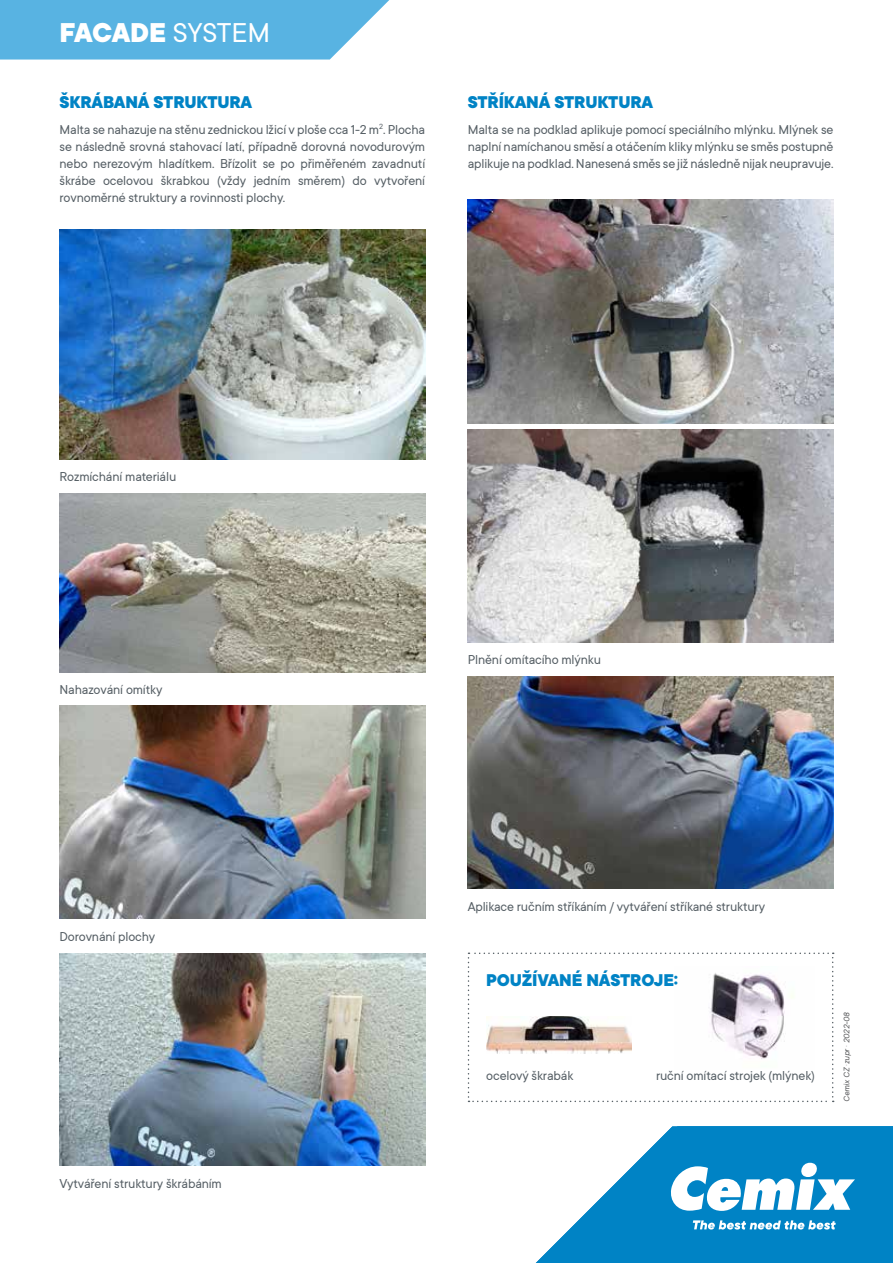
<style>
.page{position:relative;width:893px;height:1263px;background:#fff}
.page>*{position:absolute;margin:0;border:0;box-sizing:border-box;transform-origin:0 0}
.t1{font:800 30px "TT Commons";letter-spacing:-.015em;color:#fff}
.t2{font:800 18.75px "TT Commons";letter-spacing:-.01em;color:#0083c5}
.t3{font:14.25px/17.1px "TT Commons";letter-spacing:-.01em;color:#576066;text-align:justify}
.t4{font:italic 9px "TT Commons";color:#58595b}
.s1{font-weight:400}
.s2{font-weight:300;font-style:normal}
</style>
<div class="page">
<img style="left:468px;top:200px;width:365px;height:223px">
<img style="left:468px;top:429px;width:365px;height:213px">
<img style="left:468px;top:676px;width:365px;height:213px">
<img style="left:60px;top:706px;width:365px;height:212px">
<img style="left:60px;top:953px;width:365px;height:213px">
<img style="left:60px;top:493px;width:365px;height:179px">
<img style="left:60px;top:230px;width:365px;height:229px">
<svg style="left:0;top:0;width:389px;height:60px;background:#65b9e4"></svg>
<svg style="left:468px;top:952px;width:366px;height:150px"></svg>
<div style="left:855px;top:1126px;width:38px;height:137px;background:#0083c5"></div>
<svg style="left:536px;top:1126px;width:319px;height:137px"></svg>
<h1 class="t1" style="left:60px;top:12px;width:212px">FACADE <span class="s1">SYSTEM</span></h1>
<h2 class="t2" style="left:60px;top:90px;width:194px">ŠKRÁBANÁ STRUKTURA</h2>
<p class="t3" style="left:60px;top:120px;width:367px">Malta se nahazuje na stěnu zednickou lžicí v ploše cca 1-2 m<sup>2</sup>. Plocha se následně srovná stahovací latí, případně dorovná novodurovým nebo nerezovým hladítkem. Břízolit se po přiměřeném zavadnutí škrábe ocelovou škrabkou (vždy jedním směrem) do vytvoření rovnoměrné struktury a rovinnosti plochy.</p>
<h2 class="t2" style="left:468px;top:90px;width:187px">STŘÍKANÁ STRUKTURA</h2>
<p class="t3" style="left:468px;top:120px;width:367px">Malta se na podklad aplikuje pomocí speciálního mlýnku. Mlýnek se naplní namíchanou směsí a otáčením kliky mlýnku se směs postupně aplikuje na podklad. Nanesená směs se již následně nijak neupravuje.</p>
<p class="t3" style="left:60px;top:468px;width:118px">Rozmíchání materiálu</p>
<p class="t3" style="left:60px;top:680px;width:104px">Nahazování omítky</p>
<p class="t3" style="left:60px;top:927px;width:97px">Dorovnání plochy</p>
<p class="t3" style="left:60px;top:1174px;width:164px">Vytváření struktury škrábáním</p>
<p class="t3" style="left:468px;top:650px;width:135px">Plnění omítacího mlýnku</p>
<p class="t3" style="left:468px;top:897px;width:299px">Aplikace ručním stříkáním / vytváření stříkané struktury</p>
<h2 class="t2" style="left:486px;top:967px;width:193px">POUŽÍVANÉ NÁSTROJE:</h2>
<p class="t3" style="left:486px;top:1066px;width:89px">ocelový škrabák</p>
<p class="t3" style="left:656px;top:1066px;width:160px">ruční omítací strojek (mlýnek)</p>
<p class="t4" style="left:841px;top:1102px;width:91px;rotate:-90deg">Cemix CZ <span class="s2">·</span>zupr <span class="s2">·</span> 2022-08</p>
</div>
